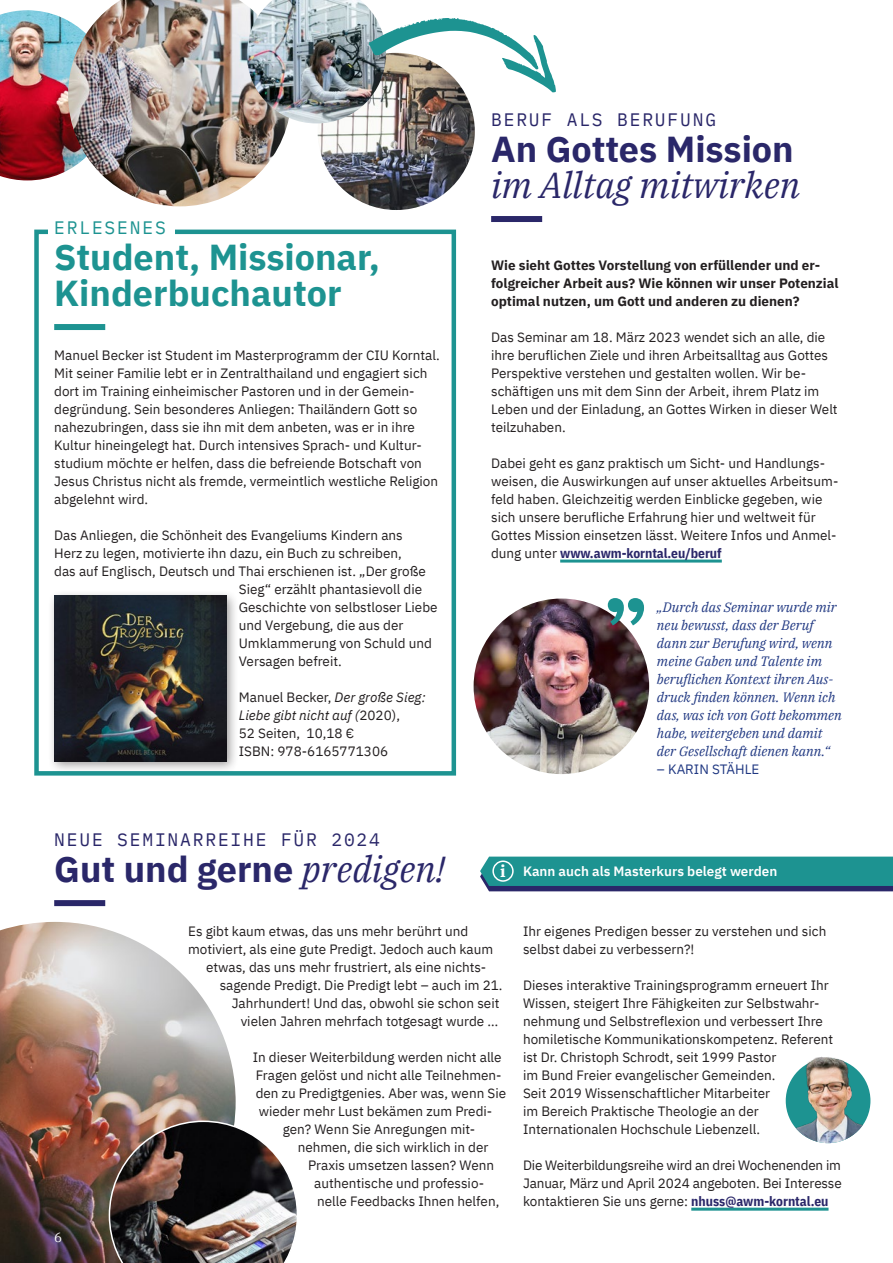
<style>
.page{position:relative;width:893px;height:1263px;background:#fff}
.page>*{position:absolute;margin:0;border:0;box-sizing:border-box;transform-origin:0 0}
.t1{font:109.5px "A Bee Zee";color:#1d9391}
.t2{font:700 36px/36px "IBM Plex Sans";color:#1d9391}
.t3{font:italic 36px/36px "IBM Plex Serif";color:#2a2769}
.t4{font:700 36px "IBM Plex Sans";color:#2a2769}
.t5{font:18px "IBM Plex Mono";letter-spacing:.1em;color:#2a2769}
.t6{font:18px "IBM Plex Mono";letter-spacing:.1em;color:#1d9391}
.t7{font:700 16.5px "IBM Plex Serif";color:#fff}
.t8{font:13.5px/18px "IBM Plex Sans";color:#231f20}
.t9{font:italic 13.5px/18px "IBM Plex Serif";color:#203882}
.t10{font:700 13.5px/18px "IBM Plex Sans";color:#231f20}
.t11{font:600 13.5px "IBM Plex Sans";color:#fff}
.t12{font:13.5px "IBM Plex Sans";color:#203882}
.Liste{font:13.5px "IBM Plex Serif";color:#fff}
.s1{font-style:italic}
.s2{font-family:"IBM Plex Serif";font-weight:400;font-style:italic}
.s3{font-family:"IBM Plex Sans";font-weight:700;font-style:normal}
.s4{font-family:"IBM Plex Sans Cond";font-weight:700;color:#2a2769}
</style>
<div class="page">
<img style="left:318px;top:53px;width:157px;height:157px;border-radius:79px">
<div style="left:34px;top:230px;width:422px;height:546px;border:4px solid #1d9391"></div>
<div style="left:48px;top:225px;width:126px;height:25px;background:#fff"></div>
<div style="left:54px;top:324px;width:51px;height:6px;background:#1d9391"></div>
<div style="left:54px;top:900px;width:51px;height:6px;background:#2a2769"></div>
<div style="left:491px;top:216px;width:51px;height:6px;background:#2a2769"></div>
<hr style="left:691px;top:1208px;width:137px;height:3px;background:#1d9391">
<hr style="left:560px;top:560px;width:162px;height:3px;background:#1d9391">
<div style="left:48px;top:589px;width:191px;height:185px;background:#231f20;opacity:.45"></div>
<img style="left:54px;top:596px;width:172px;height:165px">
<img style="left:0;top:922px;width:236px;height:341px">
<img style="left:109px;top:1120px;width:188px;height:143px">
<img style="left:786px;top:1058px;width:84px;height:85px;border-radius:42px">
<img style="left:795px;top:1056px;width:60px;height:50px">
<img style="left:474px;top:598px;width:175px;height:176px;border-radius:88px">
<img style="left:0;top:10px;width:68px;height:170px">
<img style="left:68px;top:0;width:220px;height:206px">
<img style="left:247px;top:0;width:139px;height:123px">
<svg style="left:480px;top:857px;width:413px;height:34px;background:#21848c"></svg>
<svg style="left:369px;top:18px;width:187px;height:75px"></svg>
<div style="left:492px;top:860px;width:22px;height:22px;border:2px solid #fff;border-radius:50%"></div>
<p class="t6" style="left:54px;top:214px;width:113px">ERLESENES</p>
<p class="t2" style="left:54px;top:236px;width:327px">Student, Missionar,<br>Kinderbuchautor</p>
<p class="t8" style="left:54px;top:345px;width:387px">Manuel Becker ist Student im Masterprogramm der CIU Korntal.<br>Mit seiner Familie lebt er in Zentralthailand und engagiert sich dort im Training einheimischer Pastoren und in der Gemein&shy;degründung. Sein besonderes Anliegen: Thailändern Gott so nahezubringen, dass sie ihn mit dem anbeten, was er in ihre Kultur hineingelegt hat. Durch intensives Sprach- und Kultur&shy;studium möchte er helfen, dass die befreiende Botschaft von Jesus Christus nicht als fremde, vermeintlich westliche Religion abgelehnt wird.</p>
<p class="t8" style="left:54px;top:525px;width:350px">Das Anliegen, die Schönheit des Evangeliums Kindern ans</p>
<p class="t8" style="left:54px;top:543px;width:349px">Herz zu legen, motivierte ihn dazu, ein Buch zu schreiben,</p>
<p class="t8" style="left:54px;top:561px;width:373px">das auf Englisch, Deutsch und Thai erschienen ist. „Der große</p>
<p class="t8" style="left:239px;top:579px;width:185px">Sieg“ erzählt phantasievoll die</p>
<p class="t8" style="left:239px;top:597px;width:200px">Geschichte von selbstloser Liebe</p>
<p class="t8" style="left:239px;top:615px;width:166px">und Vergebung, die aus der</p>
<p class="t8" style="left:239px;top:633px;width:195px">Umklammerung von Schuld und</p>
<p class="t8" style="left:239px;top:651px;width:104px">Versagen befreit.</p>
<p class="t8" style="left:239px;top:687px;width:188px">Manuel Becker, <span class="s1">Der große Sieg:<br>Liebe gibt nicht auf (</span>2020),<br>52 Seiten, 10,18 €</p>
<p class="t8" style="left:239px;top:741px;width:151px">ISBN: 978-6165771306</p>
<p class="t5" style="left:54px;top:826px;width:327px">NEUE SEMINARREIHE FÜR 2024</p>
<p class="t4" style="left:54px;top:841px;width:392px">Gut und gerne <span class="s2">predigen!</span></p>
<p class="t5" style="left:491px;top:106px;width:227px">BERUF ALS BERUFUNG</p>
<p class="t3" style="left:491px;top:128px;width:310px"><span class="s3">An Gottes Mission </span>im Alltag mitwirken</p>
<p class="t10" style="left:491px;top:255px;width:349px">Wie sieht Gottes Vorstellung von erfüllender und er&shy;folgreicher Arbeit aus? Wie können wir unser Potenzial optimal nutzen, um Gott und anderen zu dienen?</p>
<p class="t8" style="left:491px;top:327px;width:348px">Das Seminar am 18. März 2023 wendet sich an alle, die ihre beruflichen Ziele und ihren Arbeitsalltag aus Gottes Perspektive verstehen und gestalten wollen. Wir be&shy;schäftigen uns mit dem Sinn der Arbeit, ihrem Platz im Leben und der Einladung, an Gottes Wirken in dieser Welt teilzuhaben.</p>
<p class="t8" style="left:491px;top:453px;width:349px">Dabei geht es ganz praktisch um Sicht- und Handlungs&shy;weisen, die Auswirkungen auf unser aktuelles Arbeitsum&shy;feld haben. Gleichzeitig werden Einblicke gegeben, wie sich unsere berufliche Erfahrung hier und weltweit für Gottes Mission einsetzen lässt. Weitere Infos und Anmel&shy;dung unter <span class="s4">www.awm-korntal.eu/beruf</span></p>
<p class="t1" style="left:603px;top:511px;width:46px">„</p>
<p class="t9" style="left:657px;top:597px;width:186px">„Durch das Seminar wurde mir neu bewusst, dass der Beruf dann zur Berufung wird, wenn meine Gaben und Talente im beruflichen Kontext ihren Aus&shy;druck finden können. Wenn ich das, was ich von Gott bekommen habe, weitergeben und damit der Gesellschaft dienen kann.“</p>
<p class="t12" style="left:657px;top:759px;width:104px">– KARIN STÄHLE</p>
<p class="t7" style="left:500px;top:858px;width:7px">i</p>
<p class="t11" style="left:523px;top:861px;width:256px">Kann auch als Masterkurs belegt werden</p>
<p class="Liste" style="left:54px;top:1227px;width:10px">6</p>
<p class="t8" style="left:188px;top:921px;width:282px">Es gibt kaum etwas, das uns mehr berührt und</p>
<p class="t8" style="left:188px;top:939px;width:307px">motiviert, als eine gute Predigt. Jedoch auch kaum</p>
<p class="t8" style="left:206px;top:957px;width:282px">etwas, das uns mehr frustriert, als eine nichts-</p>
<p class="t8" style="left:220px;top:975px;width:284px">sagende Predigt. Die Predigt lebt – auch im 21.</p>
<p class="t8" style="left:232px;top:993px;width:269px">Jahrhundert! Und das, obwohl sie schon seit</p>
<p class="t8" style="left:241px;top:1011px;width:259px">vielen Jahren mehrfach totgesagt wurde …</p>
<p class="t8" style="left:253px;top:1047px;width:251px">In dieser Weiterbildung werden nicht alle</p>
<p class="t8" style="left:256px;top:1065px;width:247px">Fragen gelöst und nicht alle Teilnehmen-</p>
<p class="t8" style="left:256px;top:1083px;width:252px">den zu Predigtgenies. Aber was, wenn Sie</p>
<p class="t8" style="left:259px;top:1101px;width:235px">wieder mehr Lust bekämen zum Predi-</p>
<p class="t8" style="left:283px;top:1119px;width:194px">gen? Wenn Sie Anregungen mit-</p>
<p class="t8" style="left:298px;top:1137px;width:192px">nehmen, die sich wirklich in der</p>
<p class="t8" style="left:308px;top:1155px;width:187px">Praxis umsetzen lassen? Wenn</p>
<p class="t8" style="left:314px;top:1173px;width:171px">authentische und professio-</p>
<p class="t8" style="left:317px;top:1191px;width:184px">nelle Feedbacks Ihnen helfen,</p>
<p class="t8" style="left:523px;top:921px;width:305px">Ihr eigenes Predigen besser zu verstehen und sich selbst dabei zu verbessern?!</p>
<p class="t8" style="left:523px;top:975px;width:312px">Dieses interaktive Trainingsprogramm erneuert Ihr Wissen, steigert Ihre Fähigkeiten zur Selbstwahr&shy;nehmung und Selbstreflexion und verbessert Ihre homiletische Kommunikationskompetenz. Referent ist Dr. Christoph Schrodt, seit 1999 Pastor<br>im Bund Freier evangelischer Gemeinden.<br>Seit 2019 Wissenschaftlicher Mitarbeiter<br>im Bereich Praktische Theologie an der Internationalen Hochschule Liebenzell.</p>
<p class="t8" style="left:523px;top:1155px;width:320px;text-align:justify">Die Weiterbildungsreihe wird an drei Wochenenden im Januar, März und April 2024 angeboten. Bei Interesse kontaktieren Sie uns gerne: <span class="s4">nhuss@awm-korntal.eu</span></p>
</div>
